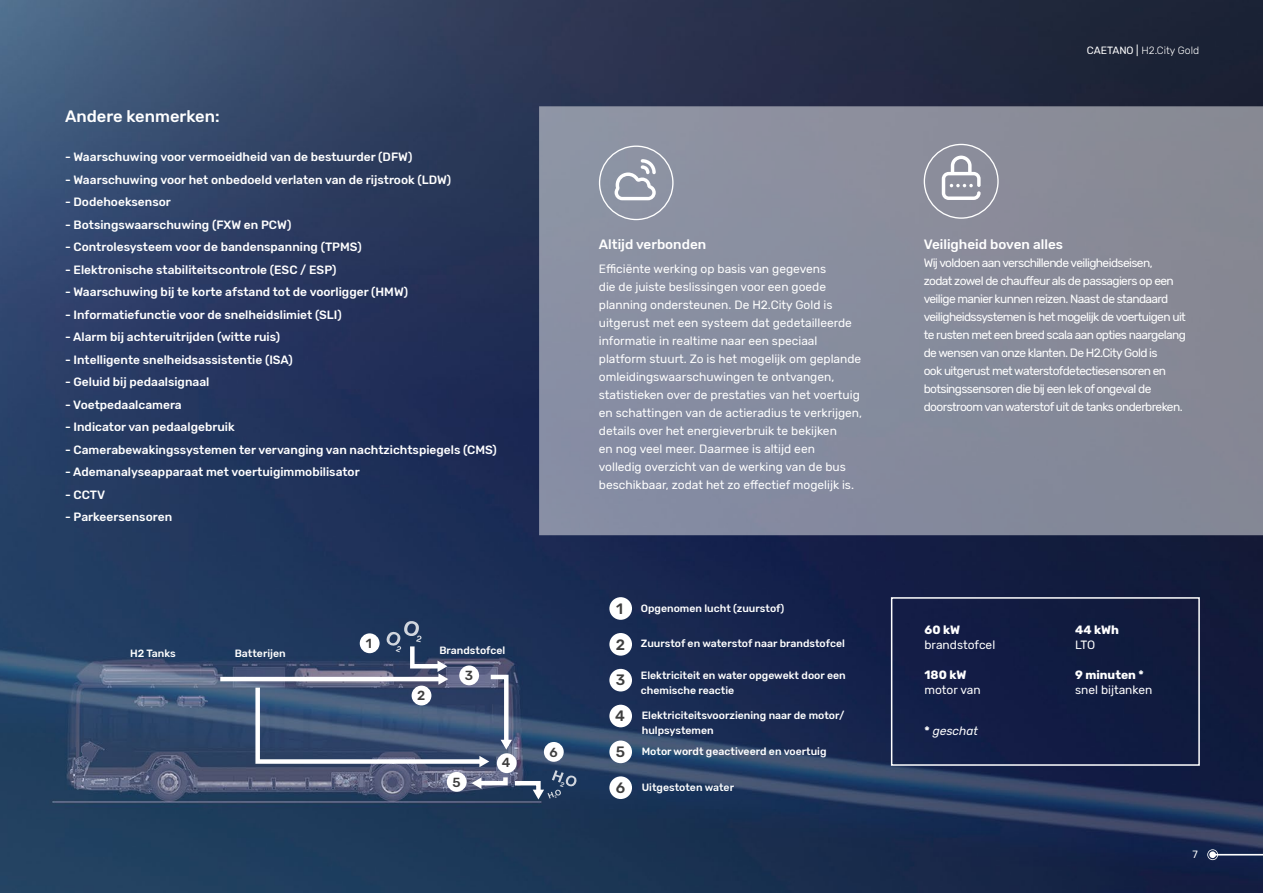
<style>
.page{position:relative;width:1263px;height:893px;background:#fff}
.page>*{position:absolute;margin:0;border:0;box-sizing:border-box;transform-origin:0 0}
.Body{font:500 16.5px "Rubik";color:#fff}
.t1{font:500 15px "Rubik";color:#3d3d3d}
.Body-2{font:500 13.5px "Rubik";color:#fff}
.t2{font:500 13.2px "Rubik";color:#3d3d3d}
.Body-3{font:500 12px "Rubik";color:#fff}
.Body-4{font:12px/18px "Rubik";letter-spacing:-.005em;color:#fff}
.Body-5{font:12px/18px "Rubik";letter-spacing:-.05em;color:#fff}
.Body-6{font:700 12px "Rubik";color:#fff}
.Body-7{font:italic 12px "Rubik";color:#fff}
.Body-8{font:500 10.5px/15px "Rubik";color:#fff}
.Body-9{font:300 10.5px "Rubik";color:#fff}
.Body-10{font:10.5px "Rubik";color:#fff}
.s1{font-weight:400}
.s2{font-weight:700;font-style:normal}
</style>
<div class="page">
<img style="left:0;top:0;width:1263px;height:893px">
<svg style="left:539px;top:106px;width:724px;height:429px;background:#878b9c"></svg>
<div style="left:599px;top:146px;width:74px;height:74px;border:1px solid #fff;border-radius:50%"></div>
<svg style="left:614px;top:159px;width:42px;height:41px"></svg>
<div style="left:924px;top:144px;width:75px;height:75px;border:1px solid #fff;border-radius:50%"></div>
<svg style="left:942px;top:156px;width:38px;height:44px"></svg>
<div style="left:891px;top:597px;width:309px;height:169px;border:2px solid #fff"></div>
<div style="left:609px;top:597px;width:23px;height:23px;background:#fff;border-radius:50%"></div>
<div style="left:609px;top:633px;width:23px;height:23px;background:#fff;border-radius:50%"></div>
<div style="left:609px;top:705px;width:23px;height:22px;background:#fff;border-radius:50%"></div>
<div style="left:609px;top:740px;width:23px;height:23px;background:#fff;border-radius:50%"></div>
<div style="left:609px;top:669px;width:23px;height:22px;background:#fff;border-radius:50%"></div>
<svg style="left:1207px;top:849px;width:56px;height:11px"></svg>
<hr style="left:220px;top:677px;width:220px;height:4px;background:#fff">
<div style="left:609px;top:776px;width:23px;height:23px;background:#fff;border-radius:50%"></div>
<svg style="left:253px;top:620px;width:325px;height:179px;background:#485a79"></svg>
<p class="Body" style="left:65px;top:107px;width:156px">Andere kenmerken:</p>
<p class="Body-3" style="left:65px;top:150px;width:349px">- Waarschuwing voor vermoeidheid van de bestuurder (DFW)</p>
<p class="Body-3" style="left:65px;top:173px;width:388px">- Waarschuwing voor het onbedoeld verlaten van de rijstrook (LDW)</p>
<p class="Body-3" style="left:65px;top:195px;width:107px">- Dodehoeksensor</p>
<p class="Body-3" style="left:65px;top:218px;width:228px">- Botsingswaarschuwing (FXW en PCW)</p>
<p class="Body-3" style="left:65px;top:240px;width:298px">- Controlesysteem voor de bandenspanning (TPMS)</p>
<p class="Body-3" style="left:65px;top:263px;width:273px">- Elektronische stabiliteitscontrole (ESC / ESP)</p>
<p class="Body-3" style="left:65px;top:285px;width:345px">- Waarschuwing bij te korte afstand tot de voorligger (HMW)</p>
<p class="Body-3" style="left:65px;top:308px;width:278px">- Informatiefunctie voor de snelheidslimiet (SLI)</p>
<p class="Body-3" style="left:65px;top:330px;width:216px">- Alarm bij achteruitrijden (witte ruis)</p>
<p class="Body-3" style="left:65px;top:353px;width:229px">- Intelligente snelheidsassistentie (ISA)</p>
<p class="Body-3" style="left:65px;top:375px;width:146px">- Geluid bij pedaalsignaal</p>
<p class="Body-3" style="left:65px;top:398px;width:118px">- Voetpedaalcamera</p>
<p class="Body-3" style="left:65px;top:420px;width:171px">- Indicator van pedaalgebruik</p>
<p class="Body-3" style="left:65px;top:443px;width:433px">- Camerabewakingssystemen ter vervanging van nachtzichtspiegels (CMS)</p>
<p class="Body-3" style="left:65px;top:465px;width:296px">- Ademanalyseapparaat met voertuigimmobilisator</p>
<p class="Body-3" style="left:65px;top:488px;width:42px">- CCTV</p>
<p class="Body-3" style="left:65px;top:510px;width:109px">- Parkeersensoren</p>
<p class="Body-2" style="left:599px;top:236px;width:109px">Altijd verbonden</p>
<p class="Body-4" style="left:599px;top:260px;width:265px">Efficiënte werking op basis van gegevens<br>die de juiste beslissingen voor een goede planning ondersteunen. De H2.City Gold is uitgerust met een systeem dat gedetailleerde informatie in realtime naar een speciaal platform stuurt. Zo is het mogelijk om geplande omleidingswaarschuwingen te ontvangen, statistieken over de prestaties van het voertuig en schattingen van de actieradius te verkrijgen, details over het energieverbruik te bekijken<br>en nog veel meer. Daarmee is altijd een<br>volledig overzicht van de werking van de bus beschikbaar, zodat het zo effectief mogelijk is.</p>
<p class="t1" style="left:616px;top:600px;width:8px">1</p>
<p class="Body-8" style="left:641px;top:601px;width:145px">Opgenomen lucht (zuurstof)</p>
<p class="t2" style="left:366px;top:635px;width:8px">1</p>
<p class="t1" style="left:616px;top:636px;width:11px">2</p>
<p class="Body-8" style="left:130px;top:646px;width:47px">H2 Tanks</p>
<p class="Body-8" style="left:235px;top:646px;width:53px">Batterijen</p>
<p class="Body-8" style="left:439px;top:643px;width:67px">Brandstofcel</p>
<p class="t2" style="left:417px;top:688px;width:10px">2</p>
<p class="t2" style="left:465px;top:668px;width:10px">3</p>
<p class="t2" style="left:452px;top:774px;width:10px">5</p>
<p class="t2" style="left:502px;top:755px;width:10px">4</p>
<p class="t2" style="left:550px;top:744px;width:10px">6</p>
<p class="t1" style="left:616px;top:671px;width:11px">3</p>
<p class="t1" style="left:615px;top:707px;width:11px">4</p>
<p class="t1" style="left:616px;top:743px;width:11px">5</p>
<p class="t1" style="left:616px;top:779px;width:11px">6</p>
<p class="Body-8" style="left:641px;top:636px;width:206px">Zuurstof en waterstof naar brandstofcel</p>
<p class="Body-8" style="left:641px;top:668px;width:206px">Elektriciteit en water opgewekt door een chemische reactie</p>
<p class="Body-8" style="left:642px;top:708px;width:204px">Elektriciteitsvoorziening naar de motor/ hulpsystemen</p>
<p class="Body-8" style="left:642px;top:744px;width:186px">Motor wordt geactiveerd en voertuig</p>
<p class="Body-8" style="left:642px;top:780px;width:94px">Uitgestoten water</p>
<p class="Body-9" style="left:1087px;top:45px;width:114px"><span class="s1">CAETANO |</span> H2.City Gold</p>
<p class="Body-2" style="left:924px;top:236px;width:141px">Veiligheid boven alles</p>
<p class="Body-5" style="left:924px;top:254px;width:264px">Wij voldoen aan verschillende veiligheidseisen,<br>zodat zowel de chauffeur als de passagiers op een veilige manier kunnen reizen. Naast de standaard veiligheidssystemen is het mogelijk de voertuigen uit te rusten met een breed scala aan opties naargelang de wensen van onze klanten. De H2.City Gold is<br>ook uitgerust met waterstofdetectiesensoren en botsingssensoren die bij een lek of ongeval de doorstroom van waterstof uit de tanks onderbreken.</p>
<p class="Body-6" style="left:924px;top:623px;width:37px">60 kW</p>
<p class="Body-4" style="left:924px;top:636px;width:72px">brandstofcel</p>
<p class="Body-6" style="left:924px;top:668px;width:43px">180 kW</p>
<p class="Body-4" style="left:924px;top:681px;width:58px">motor van</p>
<p class="Body-7" style="left:924px;top:724px;width:55px"><span class="s2">*</span> geschat</p>
<p class="Body-6" style="left:1075px;top:623px;width:45px">44 kWh</p>
<p class="Body-4" style="left:1075px;top:636px;width:22px">LTO</p>
<p class="Body-6" style="left:1075px;top:668px;width:70px">9 minuten *</p>
<p class="Body-4" style="left:1075px;top:681px;width:79px">snel bijtanken</p>
<p class="Body-10" style="left:1192px;top:849px;width:7px">7</p>
</div>
